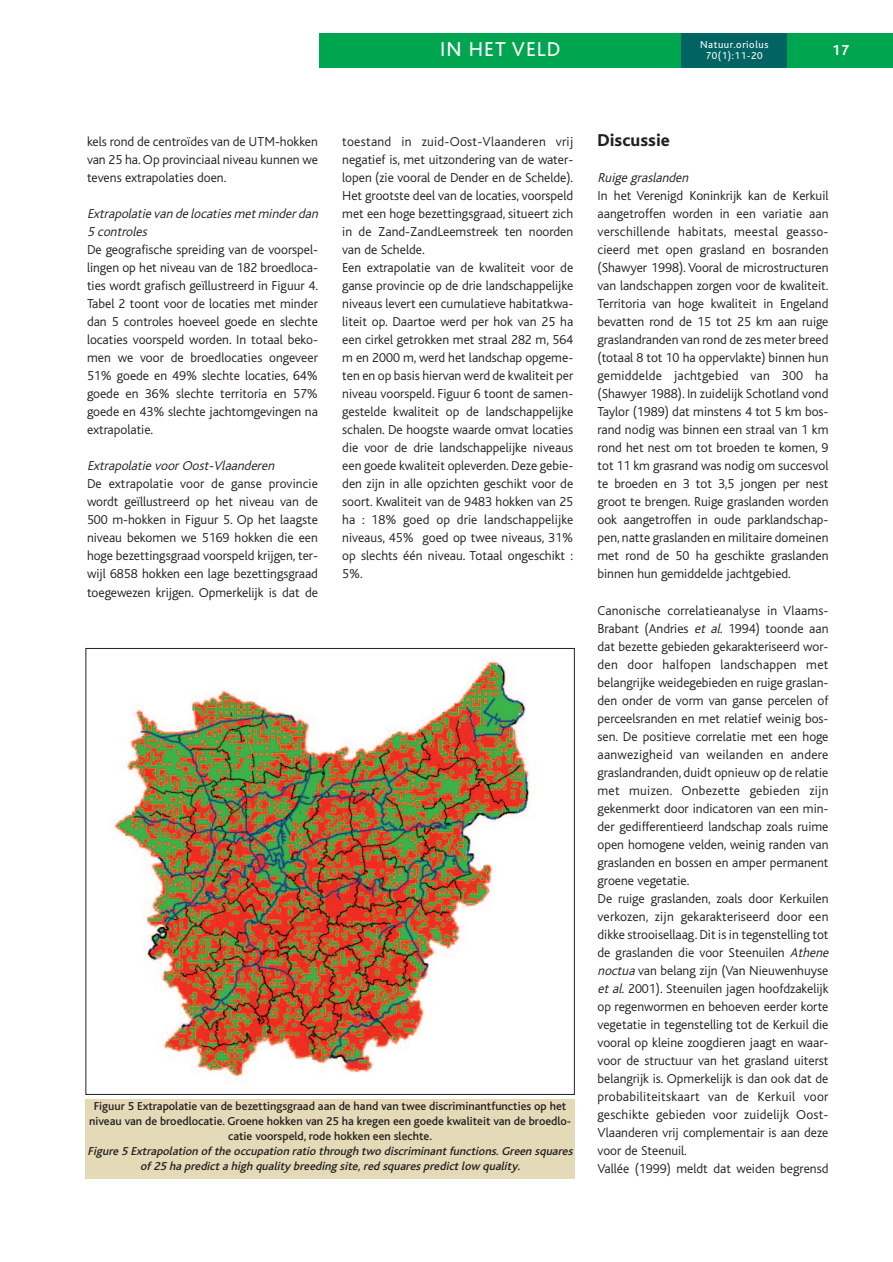
<style>
.page{position:relative;width:893px;height:1262px;background:#fff}
.page>*{position:absolute;margin:0;border:0;box-sizing:border-box;transform-origin:0 0}
.t1{font:21px "Bliss";letter-spacing:.05em;color:#fff}
.t2{font:800 18px "Bliss";color:#231f20}
.t3{font:700 15px "Bliss";color:#fff}
.t4{font:300 13.5px/18px "Bliss";color:#231f20;text-align:justify}
.t5{font:italic 300 13.5px/18px "Bliss";color:#231f20}
.t6{font:500 12px/15px "Bliss";color:#231f20;text-align:center}
.t7{font:italic 500 12px/15px "Bliss";color:#231f20;text-align:center}
.t8{font:10.5px/10.5px "Bliss";letter-spacing:.05em;color:#fff;text-align:center}
.s1{font-style:italic}
</style>
<div class="page">
<div style="left:319px;top:33px;width:383px;height:34px;background:#00a54f"></div>
<div style="left:681px;top:33px;width:106px;height:34px;background:#016462"></div>
<div style="left:787px;top:33px;width:105px;height:34px;background:#00a54f"></div>
<img style="left:112px;top:659px;width:419px;height:421px">
<div style="left:85px;top:1099px;width:489px;height:79px;background:#e5dab7"></div>
<h1 class="t1" style="left:440px;top:42px;width:122px">IN HET VELD</h1>
<p class="t8" style="left:700px;top:40px;width:70px">Natuur.oriolus<br>70(1):11-20</p>
<p class="t3" style="left:832px;top:44px;width:19px">17</p>
<p class="t4" style="left:342px;top:134px;width:232px;text-align:left">toestand in zuid-Oost-Vlaanderen vrij negatief is, met uitzondering van de water&shy;lopen (zie vooral de Dender en de Schelde).<br>Het grootste deel van de locaties, voorspeld met een hoge bezettingsgraad, situeert zich in de Zand-ZandLeemstreek ten noorden van de Schelde.<br>Een extrapolatie van de kwaliteit voor de ganse provincie op de drie landschappelijke niveaus levert een cumulatieve habitatkwa&shy;liteit op. Daartoe werd per hok van 25 ha een cirkel getrokken met straal 282 m, 564 m en 2000 m, werd het landschap opgeme&shy;ten en op basis hiervan werd de kwaliteit per niveau voorspeld. Figuur 6 toont de samen&shy;gestelde kwaliteit op de landschappelijke schalen. De hoogste waarde omvat locaties die voor de drie landschappelijke niveaus een goede kwaliteit opleverden. Deze gebie&shy;den zijn in alle opzichten geschikt voor de soort. Kwaliteit van de 9483 hokken van 25 ha : 18% goed op drie landschappelijke niveaus, 45% goed op twee niveaus, 31% op slechts één niveau. Totaal ongeschikt :<br>5%.</p>
<h2 class="t2" style="left:597px;top:134px;width:74px">Discussie</h2>
<p class="t4" style="left:87px;top:134px;width:232px">kels rond de centroïdes van de UTM-hokken van 25 ha. Op provinciaal niveau kunnen we tevens extrapolaties doen.</p>
<p class="t5" style="left:87px;top:206px;width:235px">Extrapolatie van de locaties metminderdan<br>5 controles</p>
<p class="t4" style="left:87px;top:242px;width:232px">De geografische spreiding van de voorspel&shy;lingen op het niveau van de 182 broedloca&shy;ties wordt grafisch geïllustreerd in Figuur 4.<br>Tabel 2 toont voor de locaties met minder dan 5 controles hoeveel goede en slechte locaties voorspeld worden. In totaal beko&shy;men we voor de broedlocaties ongeveer 51% goede en 49% slechte locaties, 64% goede en 36% slechte territoria en 57% goede en 43% slechte jachtomgevingen na extrapolatie.</p>
<p class="t5" style="left:87px;top:458px;width:191px">Extrapolatie voorOost-Vlaanderen</p>
<p class="t4" style="left:87px;top:476px;width:232px">De extrapolatie voor de ganse provincie wordt geïllustreerd op het niveau van de 500 m-hokken in Figuur 5. Op het laagste niveau bekomen we 5169 hokken die een hoge bezettingsgraad voorspeld krijgen, ter&shy;wijl 6858 hokken een lage bezettingsgraad toegewezen krijgen. Opmerkelijk is dat de</p>
<p class="t5" style="left:597px;top:170px;width:95px">Ruige graslanden</p>
<p class="t4" style="left:597px;top:188px;width:232px">In het Verenigd Koninkrijk kan de Kerkuil aangetroffen worden in een variatie aan verschillende habitats, meestal geasso&shy;cieerd met open grasland en bosranden (Shawyer 1998). Vooral de microstructuren van landschappen zorgen voor de kwaliteit.<br>Territoria van hoge kwaliteit in Engeland bevatten rond de 15 tot 25 km aan ruige graslandranden van rond de zes meter breed (totaal 8 tot 10 ha oppervlakte) binnen hun gemiddelde jachtgebied van 300 ha (Shawyer 1988). In zuidelijk Schotland vond Taylor (1989) dat minstens 4 tot 5 km bos&shy;rand nodig was binnen een straal van 1 km rond het nest om tot broeden te komen, 9 tot 11 km grasrand was nodig om succesvol te broeden en 3 tot 3,5 jongen per nest groot te brengen. Ruige graslanden worden ook aangetroffen in oude parklandschap&shy;pen, natte graslanden en militaire domeinen met rond de 50 ha geschikte graslanden binnen hun gemiddelde jachtgebied.</p>
<p class="t4" style="left:597px;top:602px;width:235px;text-align:left">Canonische correlatieanalyse in Vlaams-Brabant (Andries <span class="s1">et al.</span> 1994) toonde aan dat bezette gebieden gekarakteriseerd wor&shy;den door halfopen landschappen met belangrijke weidegebieden en ruige graslan&shy;den onder de vorm van ganse percelen of perceelsranden en met relatief weinig bos&shy;sen. De positieve correlatie met een hoge aanwezigheid van weilanden en andere graslandranden, duidt opnieuw op de relatie met muizen. Onbezette gebieden zijn gekenmerkt door indicatoren van een min&shy;der gedifferentieerd landschap zoals ruime open homogene velden, weinig randen van graslanden en bossen en amper permanent groene vegetatie.<br>De ruige graslanden, zoals door Kerkuilen verkozen, zijn gekarakteriseerd door een dikke strooisellaag. Dit is in tegenstelling tot de graslanden die voor Steenuilen <span class="s1">Athene noctua</span>van belang zijn (Van Nieuwenhuyse <span class="s1">et al.</span>2001). Steenuilen jagen hoofdzakelijk op regenwormen en behoeven eerder korte vegetatie in tegenstelling tot de Kerkuil die vooral op kleine zoogdieren jaagt en waar&shy;voor de structuur van het grasland uiterst belangrijk is. Opmerkelijk is dan ook dat de probabiliteitskaart van de Kerkuil voor geschikte gebieden voor zuidelijk Oost-Vlaanderen vrij complementair is aan deze voor de Steenuil.<br>Vallée (1999) meldt dat weiden begrensd</p>
<p class="t6" style="left:89px;top:1100px;width:483px">Figuur 5 Extrapolatie van de bezettingsgraad aan de hand van twee discriminantfuncties op het niveau van de broedlocatie. Groene hokken van 25 ha kregen een goede kwaliteit van de broedlo&shy;catie voorspeld, rode hokken een slechte.</p>
<p class="t7" style="left:88px;top:1145px;width:489px">Figure 5 Extrapolation of the occupation ratio through two discriminant functions.Green squares of 25 ha predict a high quality breeding site,red squares predict low quality.</p>
</div>
